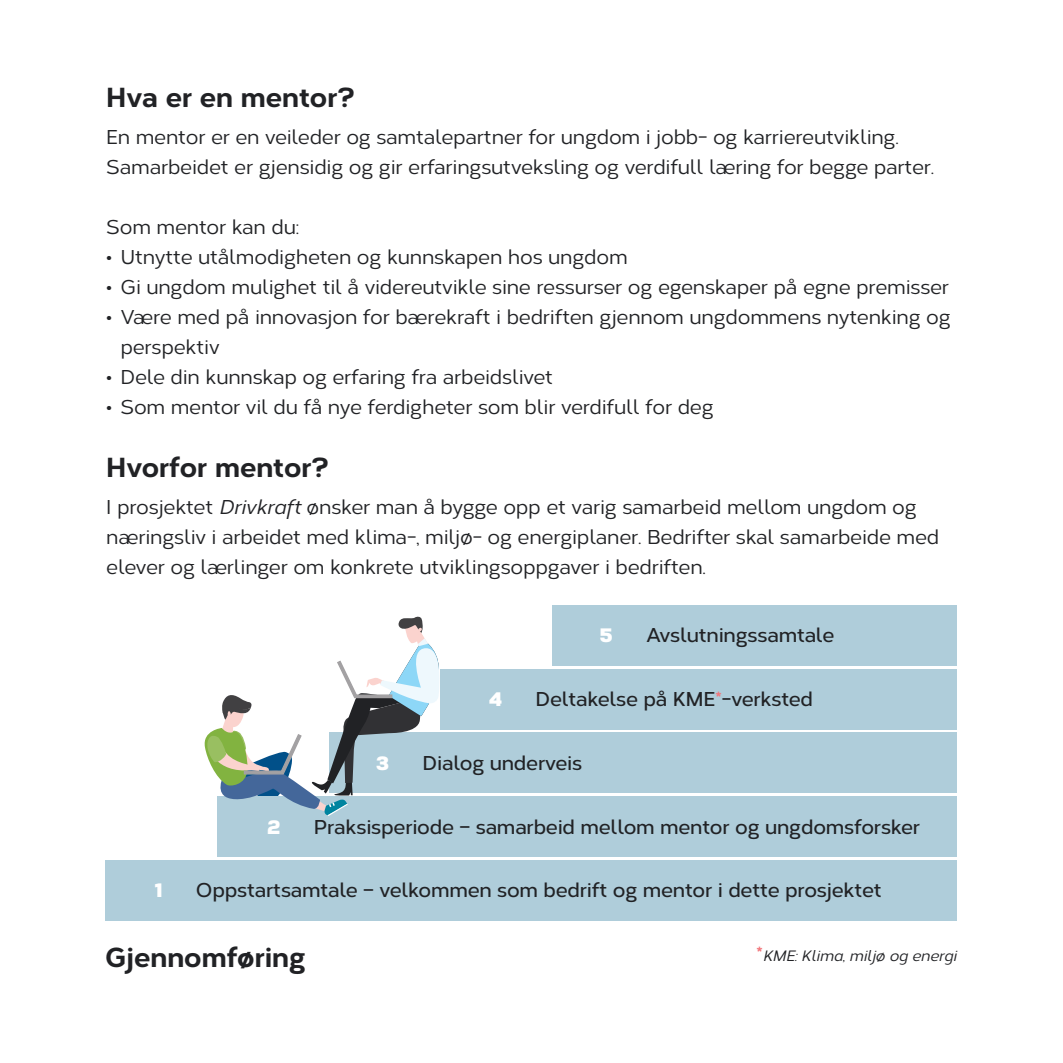
<style>
.page{position:relative;width:1063px;height:1063px;background:#fff}
.page>*{position:absolute;margin:0;border:0;box-sizing:border-box;transform-origin:0 0}
.t1{font:800 27.5px "Corbert";color:#212225}
.t2{font:500 20px/30px "Corbert";letter-spacing:-.01em;color:#212225}
.t3{font:600 20px "Corbert";letter-spacing:-.01em;color:#212225}
.t4{font:900 20px "Corbert";color:#fff}
.t5{font:italic 500 15px "Corbert";letter-spacing:-.01em;color:#212225}
.s1{font-style:italic}
.s2{color:#f2767b}
.s3{font-weight:600;font-style:normal;font-size:20px;color:#f2767b}
</style>
<div class="page">
<div style="left:552px;top:605px;width:405px;height:60px;background:#afcdda"></div>
<div style="left:440px;top:669px;width:517px;height:60px;background:#afcdda"></div>
<div style="left:329px;top:733px;width:628px;height:60px;background:#afcdda"></div>
<div style="left:217px;top:796px;width:740px;height:61px;background:#afcdda"></div>
<div style="left:105px;top:860px;width:852px;height:60px;background:#afcdda"></div>
<svg style="left:204px;top:616px;width:251px;height:200px"></svg>
<h1 class="t1" style="left:106px;top:76px;width:250px">Hva er en mentor?</h1>
<p class="t2" style="left:106px;top:121px;width:829px">En mentor er en veileder og samtalepartner for ungdom i jobb- og karriereutvikling.<br>Samarbeidet er gjensidig og gir erfaringsutveksling og verdifull læring for begge parter.</p>
<p class="t2" style="left:106px;top:211px;width:194px">Som mentor kan du:</p>
<p class="t2" style="left:106px;top:241px;width:523px">• Utnytte utålmodigheten og kunnskapen hos ungdom</p>
<p class="t2" style="left:106px;top:271px;width:844px">• Gi ungdom mulighet til å videreutvikle sine ressurser og egenskaper på egne premisser</p>
<p class="t2" style="left:120px;top:301px;width:832px;text-indent:-14px">• Være med på innovasjon for bærekraft i bedriften gjennom ungdommens nytenking og perspektiv</p>
<p class="t2" style="left:106px;top:361px;width:448px">• Dele din kunnskap og erfaring fra arbeidslivet</p>
<p class="t2" style="left:106px;top:391px;width:609px">• Som mentor vil du få nye ferdigheter som blir verdifull for deg</p>
<h1 class="t1" style="left:106px;top:446px;width:224px">Hvorfor mentor?</h1>
<p class="t2" style="left:106px;top:491px;width:834px">I prosjektet <span class="s1">Drivkraft</span> ønsker man å bygge opp et varig samarbeid mellom ungdom og næringsliv i arbeidet med klima-, miljø- og energiplaner. Bedrifter skal samarbeide med elever og lærlinger om konkrete utviklingsoppgaver i bedriften.</p>
<p class="t4" style="left:600px;top:618px;width:14px">5</p>
<p class="t3" style="left:646px;top:620px;width:190px">Avslutningssamtale</p>
<p class="t4" style="left:489px;top:682px;width:15px">4</p>
<p class="t3" style="left:536px;top:684px;width:279px">Deltakelse på KME<span class="s2">*</span>-verksted</p>
<p class="t4" style="left:376px;top:746px;width:14px">3</p>
<p class="t3" style="left:423px;top:748px;width:161px">Dialog underveis</p>
<p class="t4" style="left:268px;top:810px;width:14px">2</p>
<p class="t3" style="left:314px;top:811px;width:608px">Praksisperiode – samarbeid mellom mentor og ungdomsforsker</p>
<p class="t4" style="left:155px;top:873px;width:9px">1</p>
<p class="t3" style="left:196px;top:875px;width:687px">Oppstartsamtale – velkommen som bedrift og mentor i dette prosjektet</p>
<h1 class="t1" style="left:105px;top:935px;width:202px">Gjennomføring</h1>
<p class="t5" style="left:756px;top:945px;width:202px"><span class="s3">*</span>KME: Klima, miljø og energi</p>
</div>
